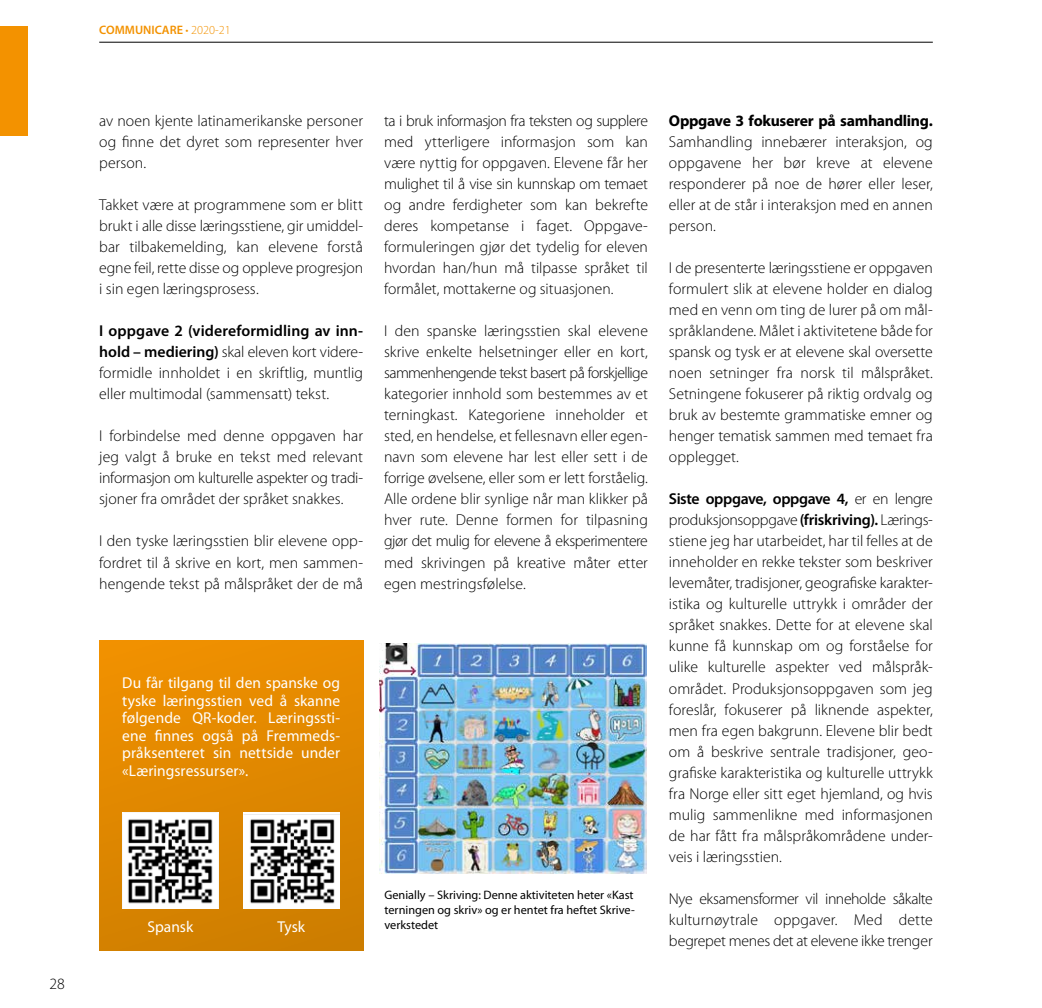
<style>
.page{position:relative;width:1042px;height:1008px;background:#fff}
.page>*{position:absolute;margin:0;border:0;box-sizing:border-box;transform-origin:0 0}
.t1{font:300 15.75px/21px "Myriad Pro";color:#000;text-align:justify}
.t2{font:15.75px/17.5px "Myriad Pro";letter-spacing:.005em;color:#fff;text-align:justify}
.t3{font:700 15.75px "Myriad Pro";letter-spacing:-.02em;color:#000}
.t4{font:12.25px/14.7px "Myriad Pro";color:#000;text-align:justify}
.t5{font:600 12.25px "Myriad Pro";color:#f39200}
.s1{font-weight:300}
.s2{font-weight:600}
</style>
<div class="page">
<hr style="left:99px;top:42px;width:834px;height:1px;background:#000">
<div style="left:0;top:26px;width:27px;height:110px;background:#f39200"></div>
<img style="left:379px;top:643px;width:267px;height:229px">
<div style="left:99px;top:640px;width:264px;height:310px;background:linear-gradient(to bottom,#ee8e00,#d18309)"></div>
<img style="left:122px;top:811px;width:96px;height:97px">
<img style="left:243px;top:811px;width:96px;height:97px">
<p class="t1" style="left:50px;top:973px;width:17px">28</p>
<p class="t5" style="left:99px;top:24px;width:133px">COMMUNICARE <span class="s1">• 2020-21</span></p>
<p class="t1" style="left:99px;top:111px;width:265px">av noen kjente latinamerikanske personer og finne det dyret som representer hver person.</p>
<p class="t1" style="left:99px;top:195px;width:265px">Takket være at programmene som er blitt brukt i alle disse læringsstiene, gir umiddel&shy;bar tilbakemelding, kan elevene forstå egne feil, rette disse og oppleve progresjon i sin egen læringsprosess.</p>
<p class="t1" style="left:99px;top:320px;width:265px"><span class="s2">I oppgave 2 (videreformidling av inn&shy;hold – mediering)</span> skal eleven kort videre&shy;formidle innholdet i en skriftlig, muntlig eller multimodal (sammensatt) tekst.</p>
<p class="t1" style="left:99px;top:425px;width:265px">I forbindelse med denne oppgaven har jeg valgt å bruke en tekst med relevant informasjon om kulturelle aspekter og tradi&shy;sjoner fra området der språket snakkes.</p>
<p class="t1" style="left:99px;top:530px;width:265px">I den tyske læringsstien blir elevene opp&shy;fordret til å skrive en kort, men sammen&shy;hengende tekst på målspråket der de må</p>
<p class="t1" style="left:384px;top:110px;width:265px">ta i bruk informasjon fra teksten og supplere med ytterligere informasjon som kan være nyttig for oppgaven. Elevene får her mulighet til å vise sin kunnskap om temaet og andre ferdigheter som kan bekrefte deres kompetanse i faget. Oppgave&shy;formuleringen gjør det tydelig for eleven hvordan han/hun må tilpasse språket til formålet, mottakerne og situasjonen.</p>
<p class="t1" style="left:384px;top:321px;width:265px">I den spanske læringsstien skal elevene skrive enkelte helsetninger eller en kort, sammenhengende tekst basert på forskjellige kategorier innhold som bestemmes av et terningkast. Kategoriene inneholder et sted, en hendelse, et fellesnavn eller egen&shy;navn som elevene har lest eller sett i de forrige øvelsene, eller som er lett forståelig.<br>Alle ordene blir synlige når man klikker på hver rute. Denne formen for tilpasning gjør det mulig for elevene å eksperimentere med skrivingen på kreative måter etter egen mestringsfølelse.</p>
<p class="t2" style="left:122px;top:674px;width:219px">Du får tilgang til den spanske og tyske læringsstien ved å skanne følgende QR-koder. Læringssti&shy;ene finnes også på Fremmeds&shy;pråksenteret sin nettside under «Læringsressurser».</p>
<p class="t2" style="left:147px;top:917px;width:47px">Spansk</p>
<p class="t2" style="left:277px;top:917px;width:29px">Tysk</p>
<p class="t4" style="left:384px;top:887px;width:252px">Genially – Skriving: Denne aktiviteten heter «Kast terningen og skriv» og er hentet fra heftet Skrive&shy;verkstedet</p>
<p class="t3" style="left:669px;top:112px;width:265px">Oppgave 3 fokuserer på samhandling.</p>
<p class="t1" style="left:669px;top:131px;width:265px">Samhandling innebærer interaksjon, og oppgavene her bør kreve at elevene responderer på noe de hører eller leser, eller at de står i interaksjon med en annen person.</p>
<p class="t1" style="left:669px;top:257px;width:265px">I de presenterte læringsstiene er oppgaven formulert slik at elevene holder en dialog med en venn om ting de lurer på om mål&shy;språklandene. Målet i aktivitetene både for spansk og tysk er at elevene skal oversette noen setninger fra norsk til målspråket.<br>Setningene fokuserer på riktig ordvalg og bruk av bestemte grammatiske emner og henger tematisk sammen med temaet fra opplegget.</p>
<p class="t1" style="left:669px;top:488px;width:265px"><span class="s2">Siste oppgave, oppgave 4,</span> er en lengre produksjonsoppgave <span class="s2">(friskriving).</span> Lærings&shy;stiene jeg har utarbeidet, har til felles at de inneholder en rekke tekster som beskriver levemåter, tradisjoner, geografiske karakter&shy;istika og kulturelle uttrykk i områder der språket snakkes. Dette for at elevene skal kunne få kunnskap om og forståelse for ulike kulturelle aspekter ved målspråk&shy;området. Produksjonsoppgaven som jeg foreslår, fokuserer på liknende aspekter, men fra egen bakgrunn. Elevene blir bedt om å beskrive sentrale tradisjoner, geo&shy;grafiske karakteristika og kulturelle uttrykk fra Norge eller sitt eget hjemland, og hvis mulig sammenlikne med informasjonen de har fått fra målspråkområdene under&shy;veis i læringsstien.</p>
<p class="t1" style="left:669px;top:887px;width:265px">Nye eksamensformer vil inneholde såkalte kulturnøytrale oppgaver. Med dette begrepet menes det at elevene ikke trenger</p>
</div>
